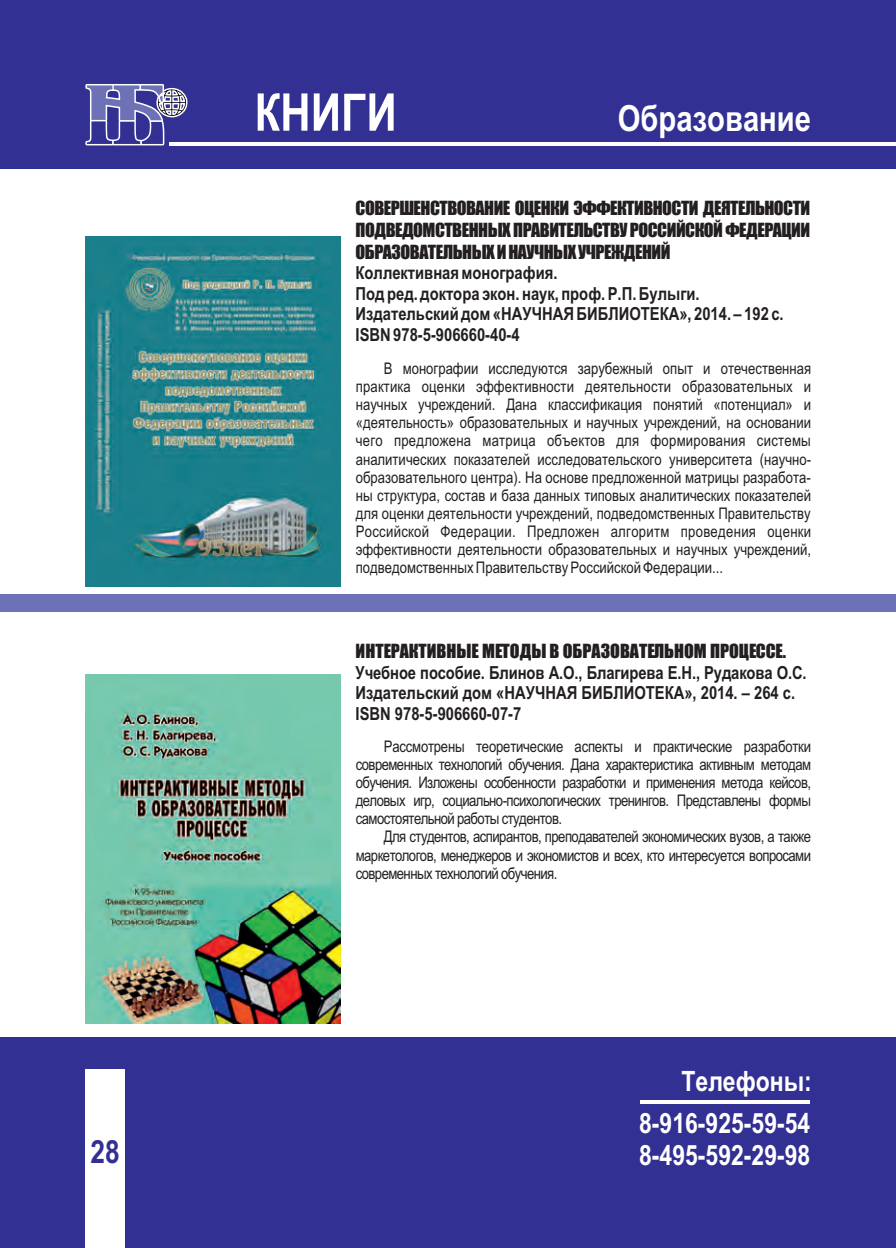
<style>
.page{position:relative;width:896px;height:1248px;background:#fff}
.page>*{position:absolute;margin:0;border:0;box-sizing:border-box;transform-origin:0 0}
.t1{font:700 52px "Arial Narrow";color:#fff}
.t2{font:700 36px "Arial Narrow";color:#fff}
.t3{font:700 32px "Arial Narrow";color:#323092}
.t4{font:700 28px/42.2px "Arial Narrow";color:#fff;text-align:right}
.t5{font:700 18px/20.6px "Arial Narrow";color:#231f20}
.t6{font:18px/22px "Impact";letter-spacing:-.03em;color:#231f20;text-align:justify}
.t7{font:18px "Impact";color:#231f20}
.t8{font:16px/18.2px "Arial Narrow";letter-spacing:-.035em;color:#231f20;text-align:justify}
</style>
<div class="page">
<div style="left:0;top:0;width:896px;height:169px;background:#323092"></div>
<svg style="left:85px;top:84px;width:105px;height:62px"></svg>
<hr style="left:169px;top:142px;width:727px;height:3px;background:#fff">
<div style="left:0;top:594px;width:895px;height:17px;background:#6d71b5"></div>
<div style="left:0;top:1036px;width:896px;height:211px;background:#323092"></div>
<div style="left:85px;top:1068px;width:39px;height:179px;background:#fff"></div>
<svg style="left:640px;top:1100px;width:170px;height:3px"></svg>
<img style="left:85px;top:674px;width:256px;height:349px">
<img style="left:85px;top:236px;width:256px;height:350px">
<h3 class="t3" style="left:91px;top:1139px;width:31px">28</h3>
<h1 class="t1" style="left:254px;top:93px;width:144px">КНИГИ</h1>
<h2 class="t2" style="left:618px;top:104px;width:195px">Образование</h2>
<p class="t6" style="left:356px;top:198px;width:456px">СОВЕРШЕНСТВОВАНИЕ ОЦЕНКИ ЭФФЕКТИВНОСТИ ДЕЯТЕЛЬНОСТИ ПОДВЕДОМСТВЕННЫХ ПРАВИТЕЛЬСТВУ РОССИЙСКОЙ ФЕДЕРАЦИИ ОБРАЗОВАТЕЛЬНЫХ И НАУЧНЫХ УЧРЕЖДЕНИЙ</p>
<p class="t5" style="left:355px;top:264px;width:429px">Коллективная монография.<br>Под ред. доктора экон. наук, проф. Р.П. Булыги.<br>Издательский дом «НАУЧНАЯ БИБЛИОТЕКА», 2014. – 192 с.<br>ISBN 978-5-906660-40-4</p>
<p class="t8" style="left:356px;top:360px;width:457px;text-indent:28px">В монографии исследуются зарубежный опыт и отечественная практика оценки эффективности деятельности образовательных и научных учреждений. Дана классификация понятий «потенциал» и «деятельность» образовательных и научных учреждений, на основании чего предложена матрица объектов для формирования системы аналитических показателей исследовательского университета (научно&shy;образовательного центра). На основе предложенной матрицы разработа&shy;ны структура, состав и база данных типовых аналитических показателей для оценки деятельности учреждений, подведомственных Правительству Российской Федерации. Предложен алгоритм проведения оценки эффективности деятельности образовательных и научных учреждений, подведомственных Правительству Российской Федерации...</p>
<p class="t7" style="left:356px;top:643px;width:432px">ИНТЕРАКТИВНЫЕ МЕТОДЫ В ОБРАЗОВАТЕЛЬНОМ ПРОЦЕССЕ.</p>
<p class="t5" style="left:356px;top:663px;width:453px">Учебное пособие. Блинов А.О., Благирева Е.Н., Рудакова О.С.<br>Издательский дом «НАУЧНАЯ БИБЛИОТЕКА», 2014. – 264 с.<br>ISBN 978-5-906660-07-7</p>
<p class="t8" style="left:356px;top:738px;width:457px;text-indent:28px">Рассмотрены теоретические аспекты и практические разработки современных технологий обучения. Дана характеристика активным методам обучения. Изложены особенности разработки и применения метода кейсов, деловых игр, социально-психологических тренингов. Представлены формы самостоятельной работы студентов.</p>
<p class="t8" style="left:356px;top:829px;width:457px;text-indent:28px">Для студентов, аспирантов, преподавателей экономических вузов, а также маркетологов, менеджеров и экономистов и всех, кто интересуется вопросами современных технологий обучения.</p>
<h3 class="t4" style="left:639px;top:1062px;width:174px">Телефоны:<br>8-916-925-59-54</h3>
<h3 class="t4" style="left:639px;top:1136px;width:173px">8-495-592-29-98</h3>
</div>
